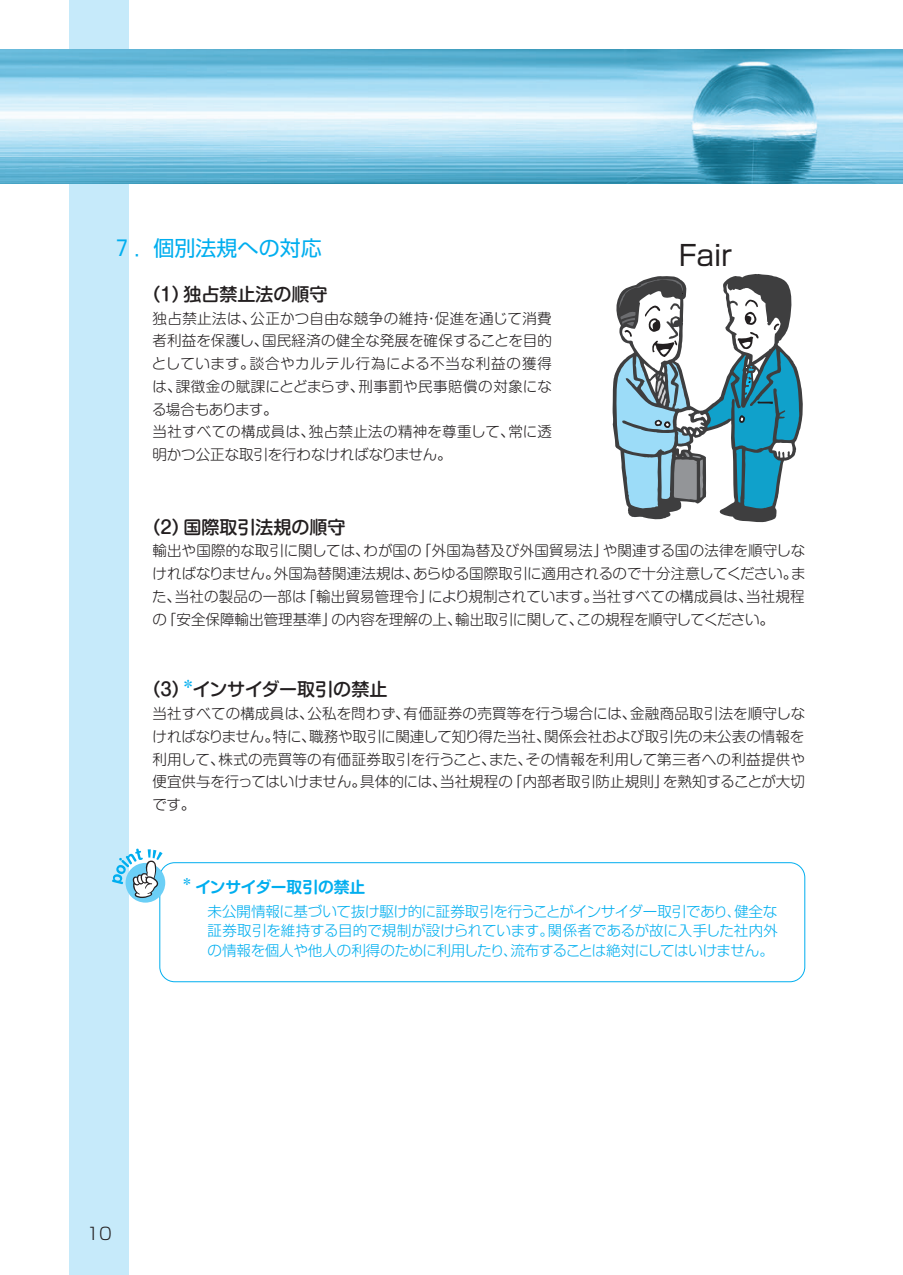
<style>
.page{position:relative;width:903px;height:1275px;background:#fff}
.page>*{position:absolute;margin:0;border:0;box-sizing:border-box;transform-origin:0 0}
.t1{font:28px "Shin Go Pro";color:#231f20}
.t2{font:21px "Shin Go";color:#00aeef}
.t3{font:500 18.03px "Shin M Go Pro";color:#231f20}
.t4{font:300 16.8px "Shin Go Pro";color:#231f20}
.t5{font:700 15.75px "Shin M Go Pro De";letter-spacing:-.005em;color:#00aeef}
.t6{font:300 14.53px/22.8px "Shin M Go Pro";letter-spacing:.005em;color:#231f20;text-align:justify}
.t7{font:300 14.53px/19.2px "Shin Go Pro";letter-spacing:-.02em;color:#00aeef;text-align:justify}
</style>
<div class="page">
<div style="left:69px;top:0;width:60px;height:1275px;background:#c6eafa"></div>
<img style="left:0;top:50px;width:903px;height:134px">
<div style="left:160px;top:862px;width:645px;height:120px;border:1px solid #00aeef;border-radius:15px"></div>
<svg style="left:126px;top:863px;width:39px;height:40px"></svg>
<svg style="left:112px;top:848px;width:51px;height:50px"></svg>
<svg style="left:612px;top:274px;width:191px;height:249px"></svg>
<svg style="left:616px;top:277px;width:183px;height:232px"></svg>
<p class="t2" style="left:112px;top:235px;width:211px">７．個別法規への対応</p>
<p class="t3" style="left:142px;top:279px;width:187px">（１）独占禁止法の順守</p>
<p class="t6" style="left:152px;top:305px;width:402px;text-align:left">独占禁止法は、公正かつ自由な競争の維持・促進を通じて消費者利益を保護し、国民経済の健全な発展を確保することを目的としています。談合やカルテル行為による不当な利益の獲得は、課徴金の賦課にとどまらず、刑事罰や民事賠償の対象になる場合もあります。<br>当社すべての構成員は、独占禁止法の精神を尊重して、常に透明かつ公正な取引を行わなければなりません。</p>
<p class="t1" style="left:679px;top:232px;width:54px">Fair</p>
<p class="t3" style="left:142px;top:512px;width:205px">（２）国際取引法規の順守</p>
<p class="t6" style="left:152px;top:538px;width:655px">輸出や国際的な取引に関しては、わが国の「外国為替及び外国貿易法」や関連する国の法律を順守しなければなりません。外国為替関連法規は、あらゆる国際取引に適用されるので十分注意してください。また、当社の製品の一部は「輸出貿易管理令」により規制されています。当社すべての構成員は、当社規程の「安全保障輸出管理基準」の内容を理解の上、輸出取引に関して、この規程を順守してください。</p>
<p class="t3" style="left:142px;top:675px;width:246px">（３）<sup>＊</sup>インサイダー取引の禁止</p>
<p class="t6" style="left:152px;top:700px;width:654px">当社すべての構成員は、公私を問わず、有価証券の売買等を行う場合には、金融商品取引法を順守しなければなりません。特に、職務や取引に関連して知り得た当社、関係会社および取引先の未公表の情報を利用して、株式の売買等の有価証券取引を行うこと、また、その情報を利用して第三者への利益提供や便宜供与を行ってはいけません。具体的には、当社規程の「内部者取引防止規則」を熟知することが大切です。</p>
<p class="t5" style="left:181px;top:874px;width:186px"><sup>＊</sup>インサイダー取引の禁止</p>
<p class="t7" style="left:207px;top:900px;width:572px">未公開情報に基づいて抜け駆け的に証券取引を行うことがインサイダー取引であり、健全な証券取引を維持する目的で規制が設けられています。関係者であるが故に入手した社内外の情報を個人や他人の利得のために利用したり、流布することは絶対にしてはいけません。</p>
<p class="t4" style="left:86px;top:1220px;width:27px">10</p>
</div>
